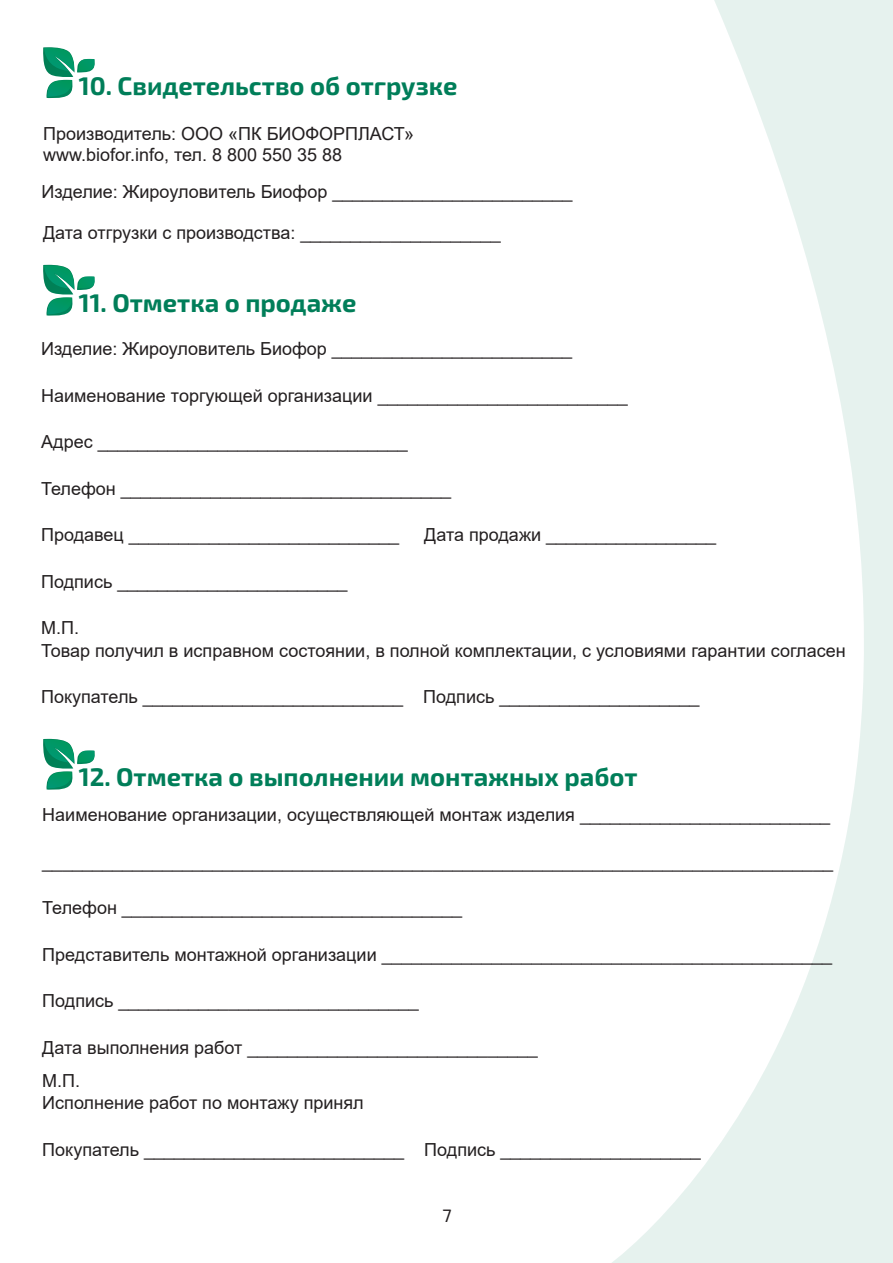
<style>
.page{position:relative;width:893px;height:1263px;background:#fff}
.page>*{position:absolute;margin:0;border:0;box-sizing:border-box;transform-origin:0 0}
.t1{font:700 25.5px "Exo 2.0";color:#007e59}
.t2{font:18px/21.6px "Arial";color:#231f20}
.t3{font:18px "Exo 2.0";color:#231f20}
</style>
<div class="page">
<svg style="left:612px;top:0;width:281px;height:1263px"></svg>
<svg style="left:43px;top:47px;width:52px;height:52px"></svg>
<svg style="left:43px;top:265px;width:52px;height:51px"></svg>
<svg style="left:43px;top:739px;width:52px;height:51px"></svg>
<h1 class="t1" style="left:79px;top:70px;width:380px">10. Свидетельство об отгрузке</h1>
<p class="t2" style="left:43px;top:123px;width:372px">Производитель: ООО «ПК БИОФОРПЛАСТ» www.biofor.info, тел. 8 800 550 35 88</p>
<p class="t2" style="left:42px;top:181px;width:532px">Изделие: Жироуловитель Биофор ________________________</p>
<p class="t2" style="left:43px;top:222px;width:459px">Дата отгрузки с производства: ____________________</p>
<h1 class="t1" style="left:79px;top:288px;width:279px">11. Отметка о продаже</h1>
<p class="t2" style="left:41px;top:338px;width:532px">Изделие: Жироуловитель Биофор ________________________</p>
<p class="t2" style="left:41px;top:385px;width:588px">Наименование торгующей организации _________________________</p>
<p class="t2" style="left:41px;top:431px;width:368px">Адрес _______________________________</p>
<p class="t2" style="left:41px;top:478px;width:412px">Телефон _________________________________</p>
<p class="t2" style="left:41px;top:524px;width:359px">Продавец ___________________________</p>
<p class="t2" style="left:424px;top:524px;width:293px">Дата продажи _________________</p>
<p class="t2" style="left:41px;top:571px;width:308px">Подпись _______________________</p>
<p class="t2" style="left:41px;top:617px;width:806px;line-height:22.5px">М.П.<br>Товар получил в исправном состоянии, в полной комплектации, с условиями гарантии согласен</p>
<p class="t2" style="left:41px;top:686px;width:660px">Покупатель __________________________ Подпись ____________________</p>
<h1 class="t1" style="left:79px;top:762px;width:560px">12. Отметка о выполнении монтажных работ</h1>
<p class="t2" style="left:42px;top:804px;width:789px">Наименование организации, осуществляющей монтаж изделия _________________________</p>
<p class="t2" style="left:42px;top:850px;width:792px">_______________________________________________________________________________</p>
<p class="t2" style="left:42px;top:897px;width:421px">Телефон __________________________________</p>
<p class="t2" style="left:42px;top:943px;width:791px">Представитель монтажной организации _____________________________________________</p>
<p class="t2" style="left:42px;top:990px;width:378px">Подпись ______________________________</p>
<p class="t2" style="left:42px;top:1031px;width:497px;line-height:33px">Дата выполнения работ _____________________________<br>М.П.</p>
<p class="t2" style="left:42px;top:1092px;width:323px">Исполнение работ по монтажу принял</p>
<p class="t2" style="left:42px;top:1138px;width:660px">Покупатель __________________________ Подпись ____________________</p>
<p class="t3" style="left:442px;top:1205px;width:11px">7</p>
</div>
